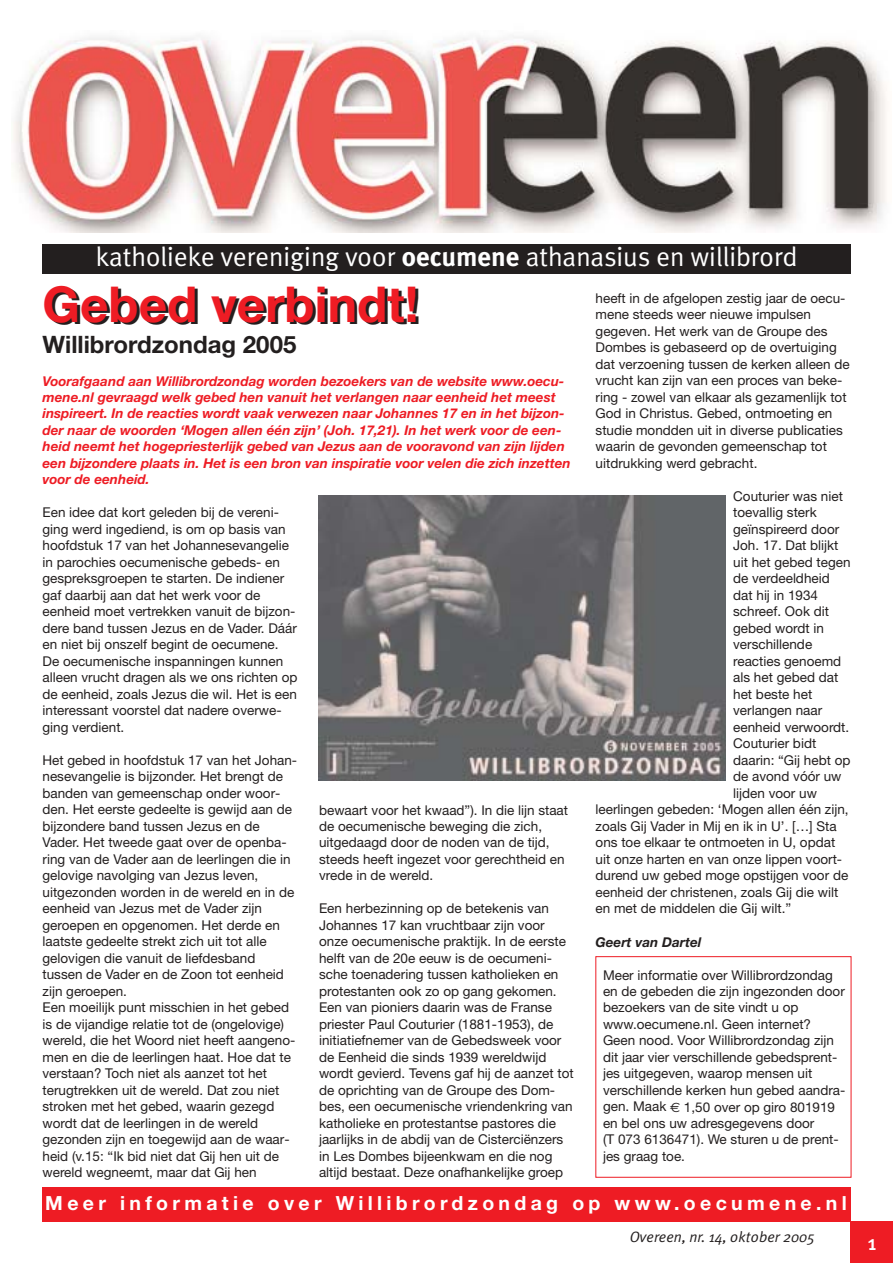
<style>
.page{position:relative;width:893px;height:1263px;background:#fff}
.page>*{position:absolute;margin:0;border:0;box-sizing:border-box;transform-origin:0 0}
.t1{font:700 49.5px "Helvetica Neue";color:#ee1c24}
.t2{font:27px "Meta Plus Normal";color:#fff}
.t3{font:700 24px "Helvetica Neue";color:#231f1f}
.t4{font:500 21px "Meta Plus";color:#fff}
.t5{font:700 19.5px "Helvetica Neue";letter-spacing:.22em;color:#fff}
.t6{font:italic 15px "Meta Plus Normal";color:#231f1f}
.t7{font:13.5px/16.5px "Helvetica Neue";color:#231f1f}
.t8{font:italic 700 13.5px/16.5px "Helvetica Neue";color:#ee1c24}
.t9{font:italic 700 13.5px "Helvetica Neue";color:#231f1f}
.s1{font-family:"Meta Plus";font-weight:700}
.s2{font-family:"Euro Sans"}
</style>
<div class="page">
<div style="left:850px;top:1222px;width:42px;height:41px;background:#ee1c24"></div>
<div style="left:43px;top:244px;width:807px;height:30px;background:#231f1f"></div>
<div style="left:43px;top:1188px;width:807px;height:34px;background:#ee1c24"></div>
<img style="left:318px;top:495px;width:407px;height:286px">
<img style="left:13px;top:36px;width:873px;height:197px">
<h2 class="t2" style="left:96px;top:247px;width:703px">katholieke vereniging voor <span class="s1">oecumene</span> athanasius en willibrord</h2>
<h1 class="t1" style="left:43px;top:286px;width:377px">Gebed verbindt!</h1>
<h3 class="t3" style="left:43px;top:336px;width:255px">Willibrordzondag 2005</h3>
<p class="t8" style="left:43px;top:374px;width:529px">Voorafgaand aan Willibrordzondag worden bezoekers van de website www.oecu&shy;mene.nl gevraagd welk gebed hen vanuit het verlangen naar eenheid het meest inspireert. In de reacties wordt vaak verwezen naar Johannes 17 en in het bijzon&shy;der naar de woorden ‘Mogen allen één zijn’ (Joh. 17,21). In het werk voor de een&shy;heid neemt het hogepriesterlijk gebed van Jezus aan de vooravond van zijn lijden een bijzondere plaats in. Het is een bron van inspiratie voor velen die zich inzetten voor de eenheid.</p>
<p class="t7" style="left:43px;top:506px;width:256px">Een idee dat kort geleden bij de vereni&shy;ging werd ingediend, is om op basis van hoofdstuk 17 van het Johannesevangelie in parochies oecumenische gebeds- en gespreksgroepen te starten. De indiener gaf daarbij aan dat het werk voor de eenheid moet vertrekken vanuit de bijzon&shy;dere band tussen Jezus en de Vader. Dáár en niet bij onszelf begint de oecumene.<br>De oecumenische inspanningen kunnen alleen vrucht dragen als we ons richten op de eenheid, zoals Jezus die wil. Het is een interessant voorstel dat nadere overwe&shy;ging verdient.</p>
<p class="t7" style="left:43px;top:753px;width:256px">Het gebed in hoofdstuk 17 van het Johan&shy;nesevangelie is bijzonder. Het brengt de banden van gemeenschap onder woor&shy;den. Het eerste gedeelte is gewijd aan de bijzondere band tussen Jezus en de Vader. Het tweede gaat over de openba&shy;ring van de Vader aan de leerlingen die in gelovige navolging van Jezus leven, uitgezonden worden in de wereld en in de eenheid van Jezus met de Vader zijn geroepen en opgenomen. Het derde en laatste gedeelte strekt zich uit tot alle gelovigen die vanuit de liefdesband tussen de Vader en de Zoon tot eenheid zijn geroepen.<br>Een moeilijk punt misschien in het gebed is de vijandige relatie tot de (ongelovige) wereld, die het Woord niet heeft aangeno&shy;men en die de leerlingen haat. Hoe dat te verstaan? Toch niet als aanzet tot het terugtrekken uit de wereld. Dat zou niet stroken met het gebed, waarin gezegd wordt dat de leerlingen in de wereld gezonden zijn en toegewijd aan de waar&shy;heid (v.15: “Ik bid niet dat Gij hen uit de wereld wegneemt, maar dat Gij hen</p>
<p class="t7" style="left:319px;top:803px;width:250px">bewaart voor het kwaad”). In die lijn staat de oecumenische beweging die zich, uitgedaagd door de noden van de tijd, steeds heeft ingezet voor gerechtheid en vrede in de wereld.</p>
<p class="t7" style="left:319px;top:902px;width:256px">Een herbezinning op de betekenis van Johannes 17 kan vruchtbaar zijn voor onze oecumenische praktijk. In de eerste helft van de 20e eeuw is de oecumeni&shy;sche toenadering tussen katholieken en protestanten ook zo op gang gekomen.<br>Een van pioniers daarin was de Franse priester Paul Couturier (1881-1953), de initiatiefnemer van de Gebedsweek voor de Eenheid die sinds 1939 wereldwijd wordt gevierd. Tevens gaf hij de aanzet tot de oprichting van de Groupe des Dom&shy;bes, een oecumenische vriendenkring van katholieke en protestantse pastores die jaarlijks in de abdij van de Cisterciënzers in Les Dombes bijeenkwam en die nog altijd bestaat. Deze onafhankelijke groep</p>
<p class="t7" style="left:595px;top:291px;width:255px">heeft in de afgelopen zestig jaar de oecu&shy;mene steeds weer nieuwe impulsen gegeven. Het werk van de Groupe des Dombes is gebaseerd op de overtuiging dat verzoening tussen de kerken alleen de vrucht kan zijn van een proces van beke&shy;ring - zowel van elkaar als gezamenlijk tot God in Christus. Gebed, ontmoeting en studie mondden uit in diverse publicaties waarin de gevonden gemeenschap tot uitdrukking werd gebracht.</p>
<p class="t7" style="left:733px;top:489px;width:111px">Couturier was niet</p>
<p class="t7" style="left:733px;top:506px;width:85px">toevallig sterk</p>
<p class="t7" style="left:733px;top:522px;width:107px">geïnspireerd door</p>
<p class="t7" style="left:733px;top:539px;width:107px">Joh. 17. Dat blijkt</p>
<p class="t7" style="left:733px;top:555px;width:119px">uit het gebed tegen</p>
<p class="t7" style="left:733px;top:572px;width:98px">de verdeeldheid</p>
<p class="t7" style="left:733px;top:588px;width:86px">dat hij in 1934</p>
<p class="t7" style="left:733px;top:605px;width:97px">schreef. Ook dit</p>
<p class="t7" style="left:733px;top:621px;width:92px">gebed wordt in</p>
<p class="t7" style="left:733px;top:638px;width:80px">verschillende</p>
<p class="t7" style="left:733px;top:654px;width:110px">reacties genoemd</p>
<p class="t7" style="left:733px;top:671px;width:107px">als het gebed dat</p>
<p class="t7" style="left:733px;top:687px;width:81px">het beste het</p>
<p class="t7" style="left:733px;top:704px;width:90px">verlangen naar</p>
<p class="t7" style="left:733px;top:720px;width:117px">eenheid verwoordt.</p>
<p class="t7" style="left:733px;top:737px;width:84px">Couturier bidt</p>
<p class="t7" style="left:733px;top:753px;width:119px">daarin: “Gij hebt op</p>
<p class="t7" style="left:733px;top:770px;width:110px">de avond vóór uw</p>
<p class="t7" style="left:733px;top:786px;width:85px">lijden voor uw</p>
<p class="t7" style="left:595px;top:803px;width:254px">leerlingen gebeden: ‘Mogen allen één zijn,</p>
<p class="t7" style="left:595px;top:819px;width:242px">zoals Gij Vader in Mij en ik in U’. […] Sta</p>
<p class="t7" style="left:595px;top:836px;width:241px">ons toe elkaar te ontmoeten in U, opdat</p>
<p class="t7" style="left:595px;top:852px;width:248px">uit onze harten en van onze lippen voort-</p>
<p class="t7" style="left:595px;top:869px;width:254px">durend uw gebed moge opstijgen voor de</p>
<p class="t7" style="left:595px;top:885px;width:244px">eenheid der christenen, zoals Gij die wilt</p>
<p class="t7" style="left:595px;top:902px;width:197px">en met de middelen die Gij wilt.”</p>
<p class="t9" style="left:595px;top:937px;width:107px">Geert van Dartel</p>
<p class="t7" style="left:603px;top:968px;width:244px">Meer informatie over Willibrordzondag en de gebeden die zijn ingezonden door bezoekers van de site vindt u op www.oecumene.nl. Geen internet?<br>Geen nood. Voor Willibrordzondag zijn dit jaar vier verschillende gebedsprent&shy;jes uitgegeven, waarop mensen uit verschillende kerken hun gebed aandra&shy;gen. Maak <span class="s2">€</span> 1,50 over op giro 801919 en bel ons uw adresgegevens door<br>(T 073 6136471). We sturen u de prent&shy;jes graag toe.</p>
<h3 class="t5" style="left:45px;top:1196px;width:803px">Meer informatie over Willibrordzondag op www.oecumene.nl</h3>
<p class="t6" style="left:629px;top:1232px;width:187px">Overeen, nr. 14, oktober 2005</p>
<h3 class="t4" style="left:867px;top:1236px;width:10px">1</h3>
</div>
